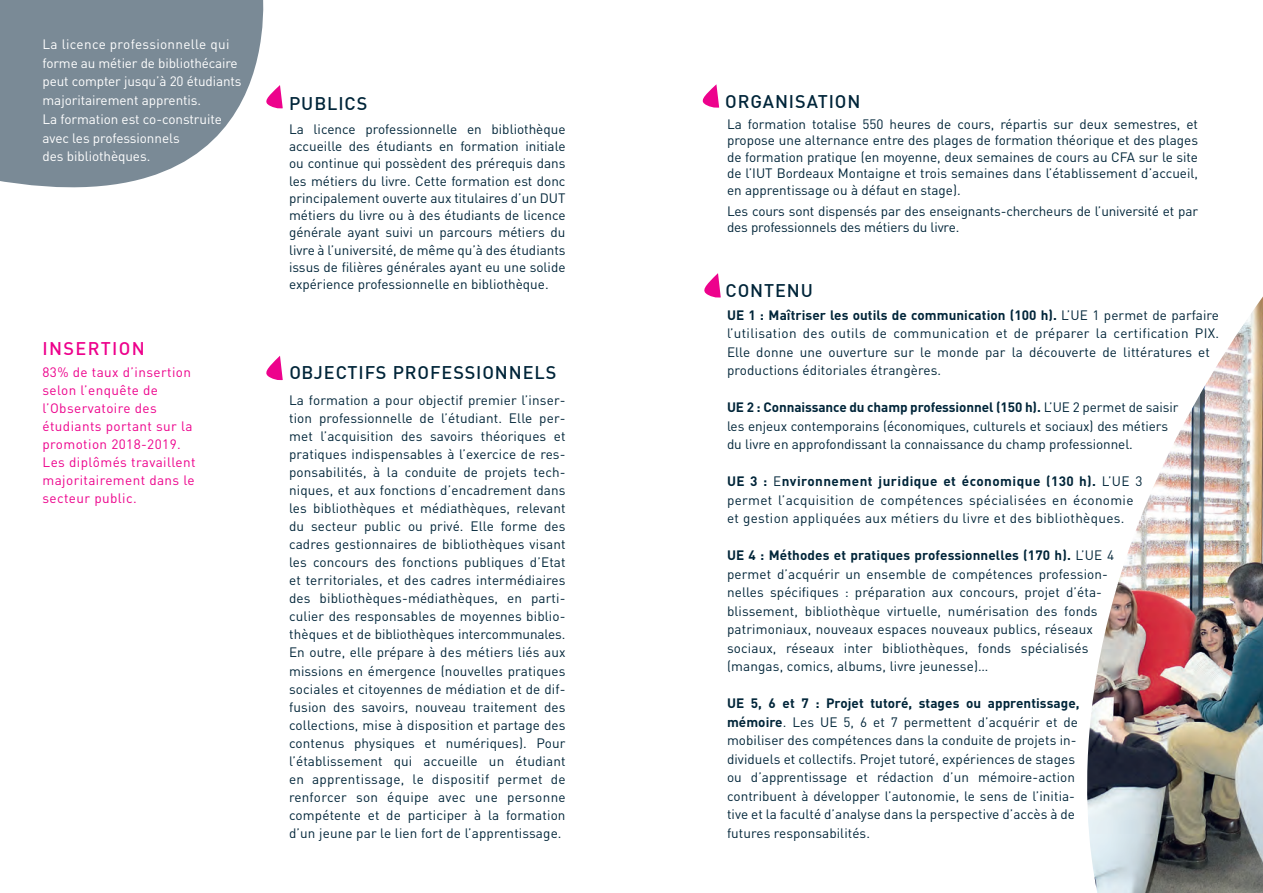
<style>
.page{position:relative;width:1263px;height:893px;background:#fff}
.page>*{position:absolute;margin:0;border:0;box-sizing:border-box;transform-origin:0 0}
.t1{font:500 18px "DIN";letter-spacing:.05em;color:#002539}
.t2{font:500 18px "DIN";letter-spacing:.075em;color:#ed028c}
.t3{font:13.5px/18px "DIN";letter-spacing:.005em;color:#002539}
.t4{font:13.5px/18.8px "DIN";letter-spacing:-.005em;color:#fff}
.t5{font:13.5px/18.5px "DIN";letter-spacing:.025em;color:#002539}
.t6{font:13.5px/18px "DIN";letter-spacing:.03em;color:#ed028c}
.s1{font-weight:700}
</style>
<div class="page">
<svg style="left:0;top:0;width:264px;height:188px;background:#8a98a2"></svg>
<svg style="left:263px;top:85px;width:20px;height:25px"></svg>
<svg style="left:702px;top:84px;width:17px;height:24px"></svg>
<svg style="left:266px;top:356px;width:17px;height:25px"></svg>
<svg style="left:704px;top:273px;width:17px;height:25px"></svg>
<img style="left:1087px;top:296px;width:176px;height:597px">
<p class="t4" style="left:43px;top:34px;width:200px">La licence professionnelle qui forme au métier de bibliothécaire peut compter jusqu’à 20 étudiants majoritairement apprentis.<br>La formation est co-construite avec les professionnels<br>des bibliothèques.</p>
<p class="t2" style="left:43px;top:337px;width:104px">INSERTION</p>
<p class="t6" style="left:43px;top:363px;width:155px">83% de taux d’insertion selon l’enquête de l’Observatoire des étudiants portant sur la promotion 2018-2019.<br>Les diplômés travaillent majoritairement dans le secteur public.</p>
<p class="t1" style="left:289px;top:92px;width:80px">PUBLICS</p>
<p class="t3" style="left:289px;top:120px;width:278px;line-height:17.2px;text-align:justify">La licence professionnelle en bibliothèque accueille des étudiants en formation initiale ou continue qui possèdent des prérequis dans les métiers du livre. Cette formation est donc principalement ouverte aux titulaires d’un DUT métiers du livre ou à des étudiants de licence générale ayant suivi un parcours métiers du livre à l’université, de même qu’à des étudiants issus de filières générales ayant eu une solide expérience professionnelle en bibliothèque.</p>
<p class="t1" style="left:290px;top:361px;width:268px">OBJECTIFS PROFESSIONNELS</p>
<p class="t3" style="left:289px;top:391px;width:278px;text-align:justify">La formation a pour objectif premier l’inser&shy;tion professionnelle de l’étudiant. Elle per&shy;met l’acquisition des savoirs théoriques et pratiques indispensables à l’exercice de res&shy;ponsabilités, à la conduite de projets tech&shy;niques, et aux fonctions d’encadrement dans les bibliothèques et médiathèques, relevant du secteur public ou privé. Elle forme des cadres gestionnaires de bibliothèques visant les concours des fonctions publiques d’Etat et territoriales, et des cadres intermédiaires des bibliothèques-médiathèques, en parti&shy;culier des responsables de moyennes biblio&shy;thèques et de bibliothèques intercommunales.<br>En outre, elle prépare à des métiers liés aux missions en émergence (nouvelles pratiques sociales et citoyennes de médiation et de dif&shy;fusion des savoirs, nouveau traitement des collections, mise à disposition et partage des contenus physiques et numériques). Pour l’établissement qui accueille un étudiant en apprentissage, le dispositif permet de renforcer son équipe avec une personne compétente et de participer à la formation d’un jeune par le lien fort de l’apprentissage.</p>
<p class="t1" style="left:725px;top:90px;width:137px">ORGANISATION</p>
<p class="t3" style="left:727px;top:116px;width:473px;line-height:16.5px;text-align:justify">La formation totalise 550 heures de cours, répartis sur deux semestres, et propose une alternance entre des plages de formation théorique et des plages de formation pratique (en moyenne, deux semaines de cours au CFA sur le site de l’IUT Bordeaux Montaigne et trois semaines dans l’établissement d’accueil, en apprentissage ou à défaut en stage).</p>
<p class="t3" style="left:727px;top:202px;width:473px;line-height:16.5px">Les cours sont dispensés par des enseignants-chercheurs de l’université et par des professionnels des métiers du livre.</p>
<p class="t1" style="left:725px;top:279px;width:89px">CONTENU</p>
<p class="t3" style="left:727px;top:305px;width:494px;line-height:18.5px"><span class="s1">UE 1 : Maîtriser les outils de communication (100 h).</span> L’UE 1 permet de parfaire l’utilisation des outils de communication et de préparer la certification PIX.<br>Elle donne une ouverture sur le monde par la découverte de littératures et productions éditoriales étrangères.</p>
<p class="t3" style="left:727px;top:398px;width:453px;line-height:18.5px"><span class="s1">UE 2 : Connaissance du champ professionnel (150 h).</span> L’UE 2 permet de saisir les enjeux contemporains (économiques, culturels et sociaux) des métiers du livre en approfondissant la connaissance du champ professionnel.</p>
<p class="t5" style="left:727px;top:472px;width:417px"><span class="s1">UE 3 :</span> E<span class="s1">nvironnement juridique et économique (130 h).</span> L’UE 3 permet l’acquisition de compétences spécialisées en économie et gestion appliquées aux métiers du livre et des bibliothèques.</p>
<p class="t3" style="left:727px;top:546px;width:389px;line-height:18.5px"><span class="s1">UE 4 : Méthodes et pratiques professionnelles (170 h).</span> L’UE 4 permet d’acquérir un ensemble de compétences profession&shy;nelles spécifiques : préparation aux concours, projet d’éta&shy;blissement, bibliothèque virtuelle, numérisation des fonds patrimoniaux, nouveaux espaces nouveaux publics, réseaux sociaux, réseaux inter bibliothèques, fonds spécialisés (mangas, comics, albums, livre jeunesse)…</p>
<p class="t3" style="left:727px;top:694px;width:354px;line-height:18.5px"><span class="s1">UE 5, 6 et 7 : Projet tutoré, stages ou apprentissage, mémoire</span>. Les UE 5, 6 et 7 permettent d’acquérir et de mobiliser des compétences dans la conduite de projets in&shy;dividuels et collectifs. Projet tutoré, expériences de stages ou d’apprentissage et rédaction d’un mémoire-action contribuent à développer l’autonomie, le sens de l’initia&shy;tive et la faculté d’analyse dans la perspective d’accès à de futures responsabilités.</p>
</div>
